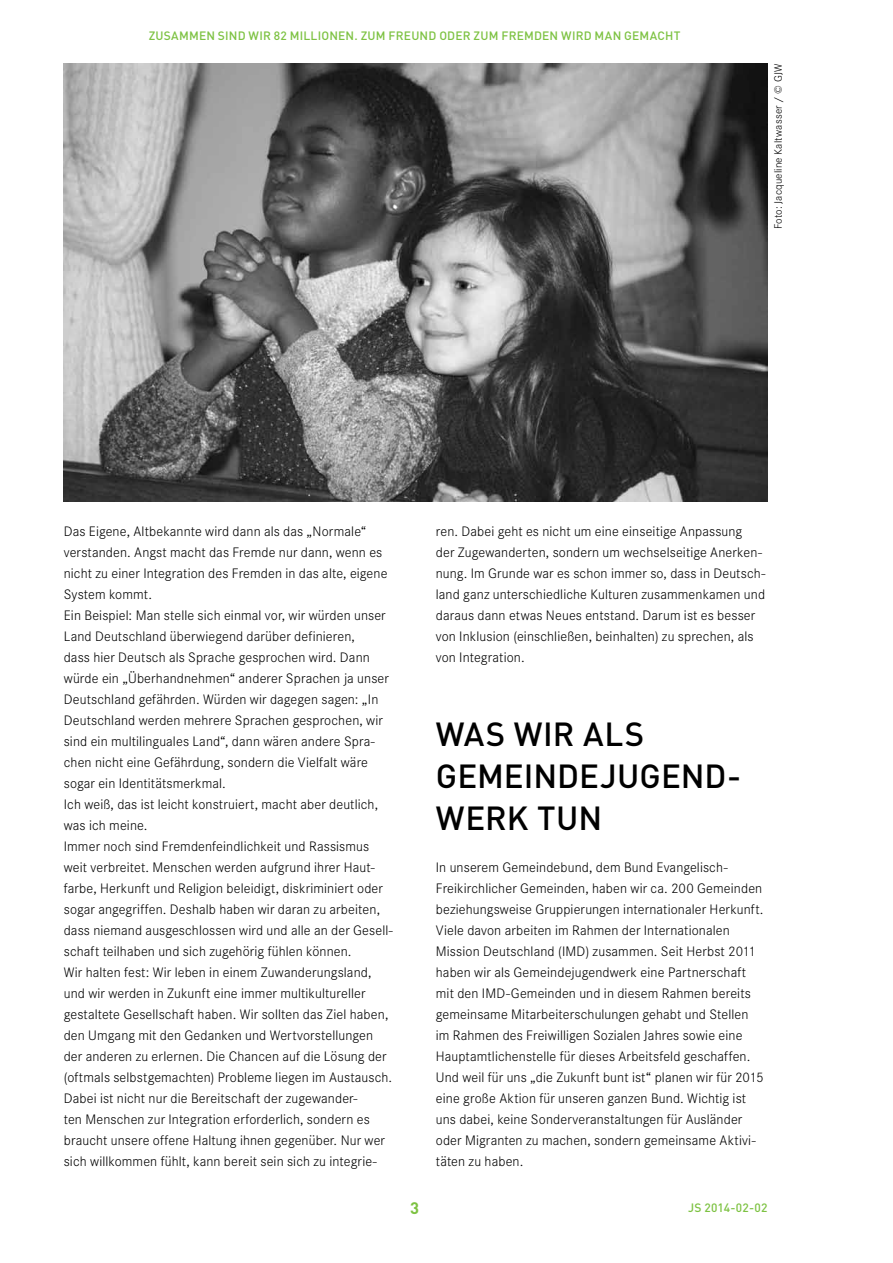
<style>
.page{position:relative;width:893px;height:1263px;background:#fff}
.page>*{position:absolute;margin:0;border:0;box-sizing:border-box;transform-origin:0 0}
.t1{font:500 33px/42px "DIN";color:#000}
.t2{font:700 16.5px "DIN";color:#7dc242}
.t3{font:300 13.5px/21px "Corporate SBQ";letter-spacing:.01em;color:#000}
.t4{font:500 12px "DIN";letter-spacing:.015em;color:#7dc242}
.t5{font:300 10.5px "Corporate SBQ";letter-spacing:.02em;color:#000}
</style>
<div class="page">
<img style="left:64px;top:64px;width:704px;height:438px">
<p class="t4" style="left:149px;top:28px;width:533px">ZUSAMMEN SIND WIR 82 M ILLIONEN. ZUM FREUND ODER ZUM FREMDEN WIRD MAN GEMACHT</p>
<p class="t5" style="left:772px;top:229px;width:167px;rotate:-90deg">Foto: Jacqueline Kaltwasser / © GJW</p>
<p class="t3" style="left:64px;top:520px;width:331px">Das Eigene, Altbekannte wird dann als das „Normale“ verstanden. Angst macht das Fremde nur dann, wenn es nicht zu einer Integration des Fremden in das alte, eigene System kommt.<br>Ein Beispiel: Man stelle sich einmal vor, wir würden unser Land Deutschland überwiegend darüber definieren,<br>dass hier Deutsch als Sprache gesprochen wird. Dann würde ein „Überhandnehmen“ anderer Sprachen ja unser Deutschland gefährden. Würden wir dagegen sagen: „In Deutschland werden mehrere Sprachen gesprochen, wir sind ein multilinguales Land“, dann wären andere Spra&shy;chen nicht eine Gefährdung, sondern die Vielfalt wäre sogar ein Identitätsmerkmal.<br>Ich weiß, das ist leicht konstruiert, macht aber deutlich, was ich meine.<br>Immer noch sind Fremdenfeindlichkeit und Rassismus weit verbreitet. Menschen werden aufgrund ihrer Haut&shy;farbe, Herkunft und Religion beleidigt, diskriminiert oder sogar angegriffen. Deshalb haben wir daran zu arbeiten, dass niemand ausgeschlossen wird und alle an der Gesell&shy;schaft teilhaben und sich zugehörig fühlen können.<br>Wir halten fest: Wir leben in einem Zuwanderungsland, und wir werden in Zukunft eine immer multikultureller gestaltete Gesellschaft haben. Wir sollten das Ziel haben, den Umgang mit den Gedanken und Wertvorstellungen der anderen zu erlernen. Die Chancen auf die Lösung der (oftmals selbstgemachten) Probleme liegen im Austausch.<br>Dabei ist nicht nur die Bereitschaft der zugewander-<br>ten Menschen zur Integration erforderlich, sondern es braucht unsere offene Haltung ihnen gegenüber. Nur wer sich willkommen fühlt, kann bereit sein sich zu integrie-</p>
<p class="t3" style="left:436px;top:521px;width:331px">ren. Dabei geht es nicht um eine einseitige Anpassung<br>der Zugewanderten, sondern um wechselseitige Anerken&shy;nung. Im Grunde war es schon immer so, dass in Deutsch&shy;land ganz unterschiedliche Kulturen zusammenkamen und daraus dann etwas Neues entstand. Darum ist es besser von Inklusion (einschließen, beinhalten) zu sprechen, als von Integration.</p>
<p class="t1" style="left:436px;top:711px;width:307px">WAS WIR ALS<br>GEMEINDEJUGEND-<br>WERK TUN</p>
<p class="t3" style="left:436px;top:856px;width:329px">In unserem Gemeindebund, dem Bund Evangelisch-Freikirchlicher Gemeinden, haben wir ca. 200 Gemeinden beziehungsweise Gruppierungen internationaler Herkunft.<br>Viele davon arbeiten im Rahmen der Internationalen Mission Deutschland (IMD) zusammen. Seit Herbst 2011 haben wir als Gemeindejugendwerk eine Partnerschaft mit den IMD-Gemeinden und in diesem Rahmen bereits gemeinsame Mitarbeiterschulungen gehabt und Stellen im Rahmen des Freiwilligen Sozialen Jahres sowie eine Hauptamtlichenstelle für dieses Arbeitsfeld geschaffen.<br>Und weil für uns „die Zukunft bunt ist“ planen wir für 2015 eine große Aktion für unseren ganzen Bund. Wichtig ist uns dabei, keine Sonderveranstaltungen für Ausländer oder Migranten zu machen, sondern gemeinsame Aktivi&shy;täten zu haben.</p>
<p class="t2" style="left:410px;top:1197px;width:10px">3</p>
<p class="t4" style="left:688px;top:1199px;width:81px">JS 2014-02-02</p>
</div>
